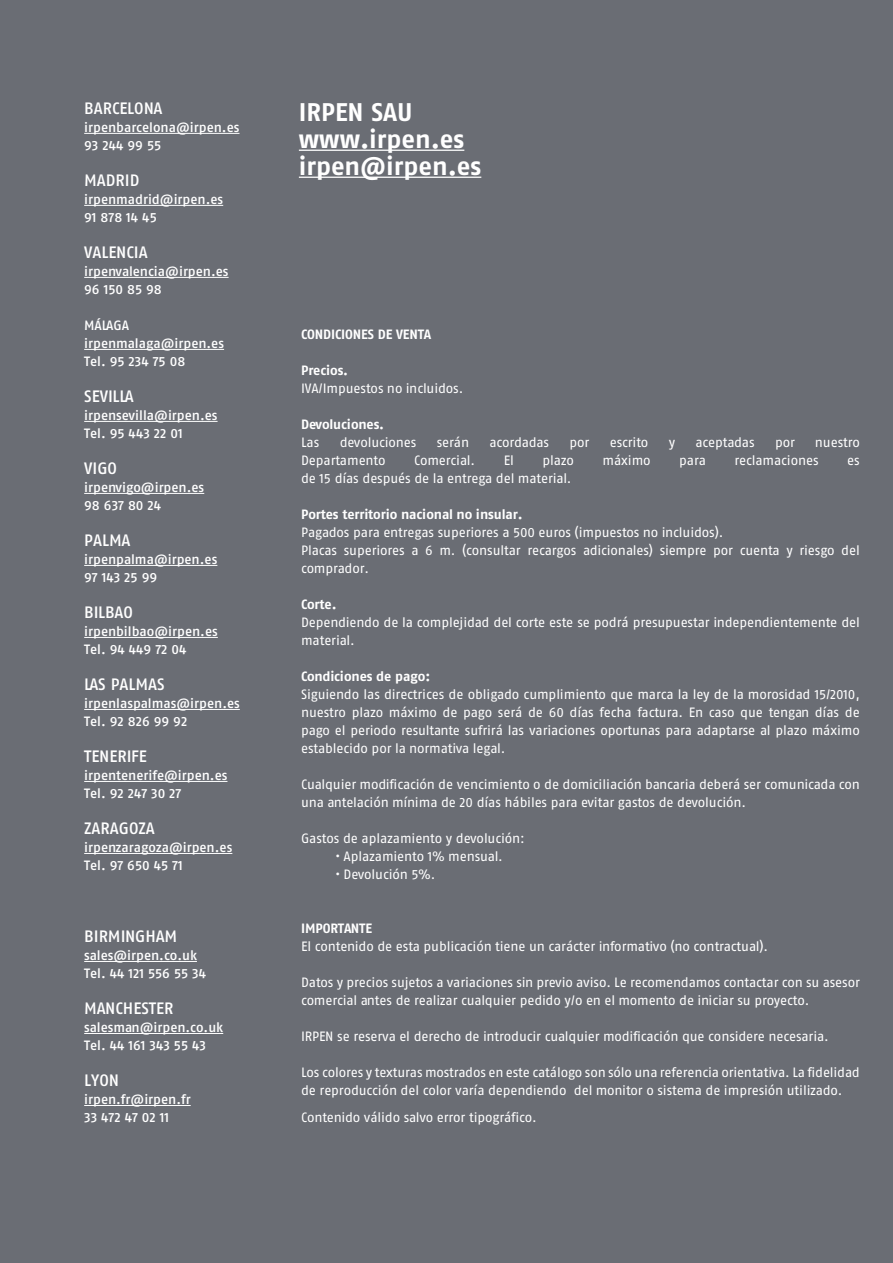
<style>
.page{position:relative;width:893px;height:1263px;background:#6a6d74}
.page>*{position:absolute;margin:0;border:0;box-sizing:border-box;transform-origin:0 0}
.t1{font:25.5px/27px "Fago No Bold Lf";color:#fff}
.t2{font:16.5px "Fago No Med Lf";color:#fff}
.t3{font:13.5px/18px "Fago No Regular LF";letter-spacing:-.01em;color:#fff}
.t4{font:13.5px/18px "Fago No Med Lf";color:#fff}
.t5{font:13.5px "Fago No Bold Lf";letter-spacing:-.01em;color:#fff}
</style>
<div class="page">
<hr style="left:299px;top:150px;width:165px;height:1px;background:#fff">
<hr style="left:299px;top:177px;width:182px;height:1px;background:#fff">
<hr style="left:84px;top:133px;width:155px;height:1px;background:#fff">
<hr style="left:84px;top:205px;width:139px;height:1px;background:#fff">
<hr style="left:84px;top:277px;width:145px;height:1px;background:#fff">
<hr style="left:84px;top:349px;width:140px;height:1px;background:#fff">
<hr style="left:84px;top:421px;width:134px;height:1px;background:#fff">
<hr style="left:84px;top:493px;width:120px;height:1px;background:#fff">
<hr style="left:84px;top:565px;width:133px;height:1px;background:#fff">
<hr style="left:84px;top:637px;width:134px;height:1px;background:#fff">
<hr style="left:84px;top:709px;width:156px;height:1px;background:#fff">
<hr style="left:84px;top:781px;width:143px;height:1px;background:#fff">
<hr style="left:84px;top:853px;width:148px;height:1px;background:#fff">
<hr style="left:84px;top:961px;width:113px;height:1px;background:#fff">
<hr style="left:84px;top:1033px;width:139px;height:1px;background:#fff">
<hr style="left:84px;top:1105px;width:107px;height:1px;background:#fff">
<p class="t2" style="left:84px;top:99px;width:80px">BARCELONA</p>
<p class="t4" style="left:84px;top:118px;width:157px">irpenbarcelona@irpen.es<br>93 244 99 55</p>
<p class="t2" style="left:84px;top:171px;width:57px">MADRID</p>
<p class="t4" style="left:84px;top:190px;width:141px">irpenmadrid@irpen.es<br>91 878 14 45</p>
<p class="t2" style="left:84px;top:243px;width:65px">VALENCIA</p>
<p class="t4" style="left:84px;top:262px;width:146px">irpenvalencia@irpen.es<br>96 150 85 98</p>
<p class="t4" style="left:84px;top:316px;width:141px">MÁLAGA irpenmalaga@irpen.es<br>Tel. 95 234 75 08</p>
<p class="t2" style="left:84px;top:387px;width:51px">SEVILLA</p>
<p class="t4" style="left:84px;top:406px;width:135px">irpensevilla@irpen.es<br>Tel. 95 443 22 01</p>
<p class="t2" style="left:84px;top:459px;width:34px">VIGO</p>
<p class="t4" style="left:84px;top:478px;width:122px">irpenvigo@irpen.es<br>98 637 80 24</p>
<p class="t2" style="left:84px;top:531px;width:48px">PALMA</p>
<p class="t4" style="left:84px;top:550px;width:135px">irpenpalma@irpen.es<br>97 143 25 99</p>
<p class="t2" style="left:84px;top:603px;width:50px">BILBAO</p>
<p class="t4" style="left:84px;top:622px;width:135px">irpenbilbao@irpen.es<br>Tel. 94 449 72 04</p>
<p class="t2" style="left:84px;top:675px;width:82px">LAS PALMAS</p>
<p class="t4" style="left:84px;top:694px;width:157px">irpenlaspalmas@irpen.es<br>Tel. 92 826 99 92</p>
<p class="t2" style="left:84px;top:747px;width:64px">TENERIFE</p>
<p class="t4" style="left:84px;top:766px;width:145px">irpentenerife@irpen.es<br>Tel. 92 247 30 27</p>
<p class="t2" style="left:84px;top:819px;width:72px">ZARAGOZA</p>
<p class="t4" style="left:84px;top:838px;width:150px">irpenzaragoza@irpen.es<br>Tel. 97 650 45 71</p>
<p class="t2" style="left:84px;top:927px;width:95px">BIRMINGHAM</p>
<p class="t4" style="left:84px;top:946px;width:123px">sales@irpen.co.uk<br>Tel. 44 121 556 55 34</p>
<p class="t2" style="left:84px;top:999px;width:91px">MANCHESTER</p>
<p class="t4" style="left:84px;top:1018px;width:141px">salesman@irpen.co.uk<br>Tel. 44 161 343 55 43</p>
<p class="t2" style="left:84px;top:1071px;width:37px">LYON</p>
<p class="t4" style="left:84px;top:1090px;width:108px">irpen.fr@irpen.fr<br>33 472 47 02 11</p>
<h1 class="t1" style="left:299px;top:98px;width:184px">IRPEN SAU www.irpen.es irpen@irpen.es</h1>
<p class="t5" style="left:301px;top:326px;width:132px">CONDICIONES DE VENTA</p>
<p class="t5" style="left:301px;top:362px;width:49px">Precios.</p>
<p class="t3" style="left:301px;top:379px;width:164px">IVA/Impuestos no incluidos.</p>
<p class="t5" style="left:301px;top:416px;width:85px">Devoluciones.</p>
<p class="t3" style="left:301px;top:433px;width:20px">Las</p>
<p class="t3" style="left:340px;top:433px;width:78px">devoluciones</p>
<p class="t3" style="left:437px;top:433px;width:34px">serán</p>
<p class="t3" style="left:489px;top:433px;width:61px">acordadas</p>
<p class="t3" style="left:570px;top:433px;width:21px">por</p>
<p class="t3" style="left:610px;top:433px;width:40px">escrito</p>
<p class="t3" style="left:669px;top:433px;width:8px">y</p>
<p class="t3" style="left:695px;top:433px;width:61px">aceptadas</p>
<p class="t3" style="left:775px;top:433px;width:21px">por</p>
<p class="t3" style="left:815px;top:433px;width:46px">nuestro</p>
<p class="t3" style="left:301px;top:451px;width:86px">Departamento</p>
<p class="t3" style="left:414px;top:451px;width:62px">Comercial.</p>
<p class="t3" style="left:504px;top:451px;width:12px">El</p>
<p class="t3" style="left:542px;top:451px;width:33px">plazo</p>
<p class="t3" style="left:602px;top:451px;width:50px">máximo</p>
<p class="t3" style="left:679px;top:451px;width:28px">para</p>
<p class="t3" style="left:734px;top:451px;width:86px">reclamaciones</p>
<p class="t3" style="left:847px;top:451px;width:14px">es</p>
<p class="t3" style="left:301px;top:469px;width:272px">de 15 días después de la entrega del material.</p>
<p class="t5" style="left:301px;top:506px;width:223px">Portes territorio nacional no insular.</p>
<p class="t3" style="left:301px;top:523px;width:560px">Pagados para entregas superiores a 500 euros (impuestos no incluidos).<br>Placas superiores a 6 m. (consultar recargos adicionales) siempre por cuenta y riesgo del comprador.</p>
<p class="t5" style="left:301px;top:596px;width:37px">Corte.</p>
<p class="t3" style="left:301px;top:613px;width:560px">Dependiendo de la complejidad del corte este se podrá presupuestar independientemente del material.</p>
<p class="t5" style="left:301px;top:668px;width:131px">Condiciones de pago:</p>
<p class="t3" style="left:301px;top:685px;width:560px;text-align:justify">Siguiendo las directrices de obligado cumplimiento que marca la ley de la morosidad 15/2010, nuestro plazo máximo de pago será de 60 días fecha factura. En caso que tengan días de pago el periodo resultante sufrirá las variaciones oportunas para adaptarse al plazo máximo establecido por la normativa legal.</p>
<p class="t3" style="left:301px;top:775px;width:561px">Cualquier modificación de vencimiento o de domiciliación bancaria deberá ser comunicada con una antelación mínima de 20 días hábiles para evitar gastos de devolución.</p>
<p class="t3" style="left:301px;top:829px;width:225px">Gastos de aplazamiento y devolución:</p>
<p class="t3" style="left:335px;top:847px;width:169px">• Aplazamiento 1% mensual.</p>
<p class="t3" style="left:335px;top:865px;width:102px">• Devolución 5%.</p>
<p class="t5" style="left:301px;top:920px;width:72px">IMPORTANTE</p>
<p class="t3" style="left:301px;top:937px;width:468px">El contenido de esta publicación tiene un carácter informativo (no contractual).</p>
<p class="t3" style="left:301px;top:973px;width:560px">Datos y precios sujetos a variaciones sin previo aviso. Le recomendamos contactar con su asesor comercial antes de realizar cualquier pedido y/o en el momento de iniciar su proyecto.</p>
<p class="t3" style="left:301px;top:1027px;width:529px">IRPEN se reserva el derecho de introducir cualquier modificación que considere necesaria.</p>
<p class="t3" style="left:301px;top:1063px;width:560px">Los colores y texturas mostrados en este catálogo son sólo una referencia orientativa. La fidelidad de reproducción del color varía dependiendo del monitor o sistema de impresión utilizado.</p>
<p class="t3" style="left:301px;top:1108px;width:237px">Contenido válido salvo error tipográfico.</p>
</div>
